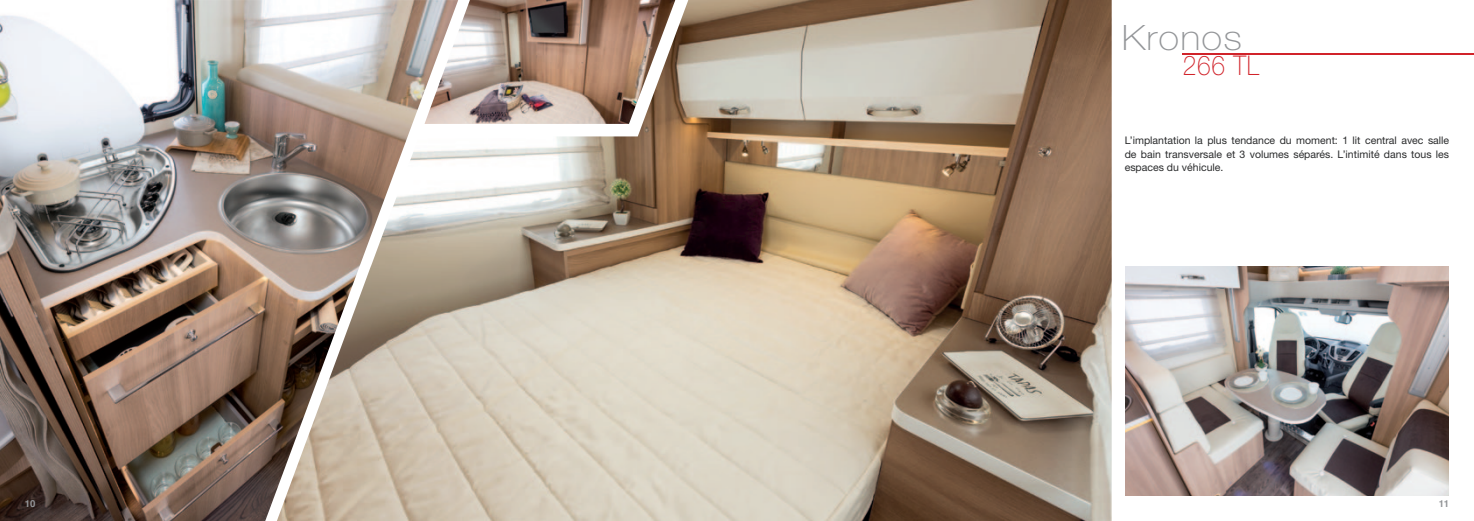
<style>
.page{position:relative;width:1474px;height:521px;background:#fff}
.page>*{position:absolute;margin:0;border:0;box-sizing:border-box;transform-origin:0 0}
.t1{font:100 35px "Helvetica Neue LT Std";letter-spacing:.03em;color:#939598;scale:1.1 1}
.t2{font:100 27.21px "Helvetica Neue LT Std";color:#d1232a;scale:.9 1}
.t3{font:10.5px/13.7px "Helvetica Neue LT Std";color:#2a2b2c;text-align:justify}
.t4{font:700 9.62px "Helvetica";color:#939598}
</style>
<div class="page">
<img style="left:0;top:0;width:277px;height:521px">
<img style="left:277px;top:0;width:834px;height:521px">
<img style="left:1125px;top:267px;width:323px;height:229px">
<hr style="left:1182px;top:53px;width:291px;height:2px;background:#d1232a">
<h1 class="t1" style="left:1121px;top:17px;width:111px">Kronos</h1>
<h2 class="t2" style="left:1182px;top:50px;width:86px">266 TL</h2>
<p class="t3" style="left:1124px;top:133px;width:326px">L’implantation la plus tendance du moment: 1 lit central avec salle de bain transversale et 3 volumes séparés. L’intimité dans tous les espaces du véhicule.</p>
<p class="t4" style="left:25px;top:495px;width:12px">10</p>
<p class="t4" style="left:1438px;top:495px;width:12px">11</p>
</div>
